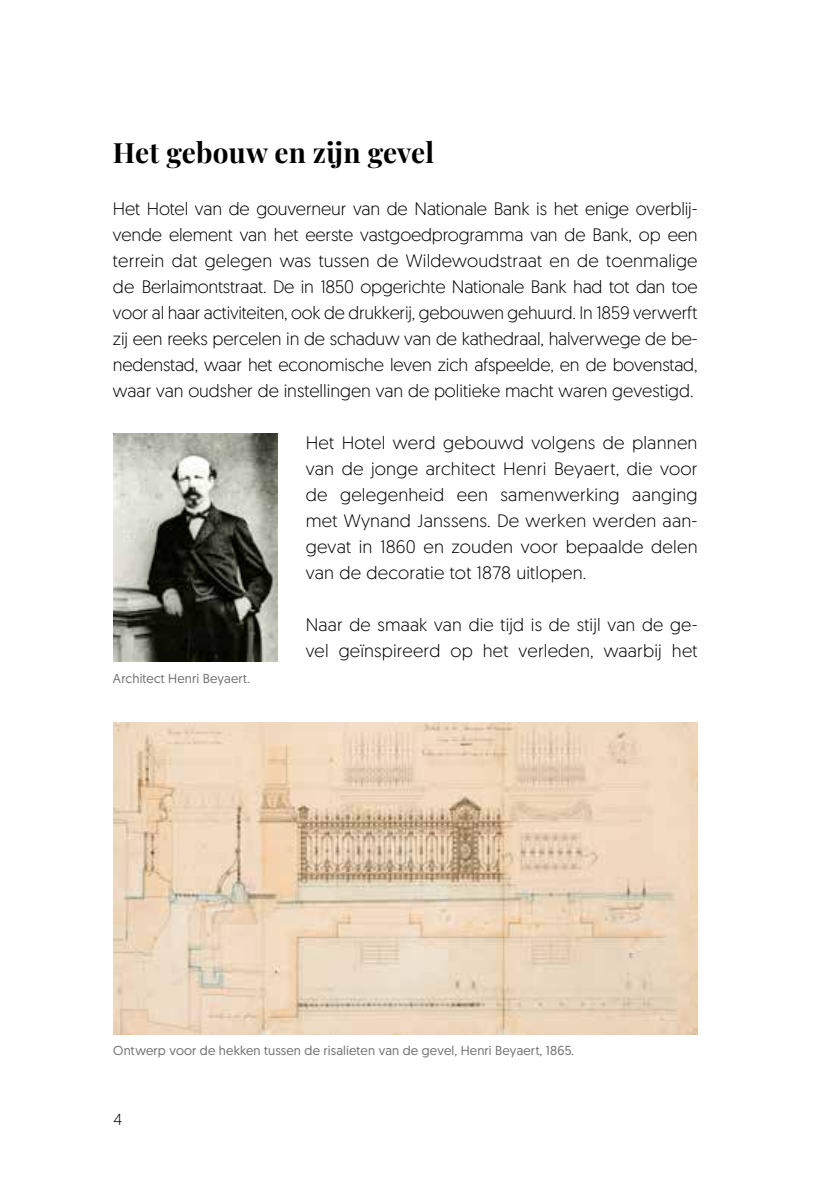
<style>
.page{position:relative;width:840px;height:1191px;background:#fff}
.page>*{position:absolute;margin:0;border:0;box-sizing:border-box;transform-origin:0 0}
.t1{font:700 28px "Playfair Display";letter-spacing:.005em;color:#000}
.t2{font:300 18px/26px "Geomanist";letter-spacing:.01em;color:#000;text-align:justify}
.t3{font:300 16px "Geomanist";color:#000}
.t4{font:13px "Geomanist";letter-spacing:.01em;color:#706f6f}
</style>
<div class="page">
<img style="left:114px;top:434px;width:163px;height:227px">
<img style="left:113px;top:722px;width:584px;height:312px">
<h1 class="t1" style="left:113px;top:130px;width:323px">Het gebouw en zijn gevel</h1>
<p class="t2" style="left:113px;top:195px;width:586px">Het Hotel van de gouverneur van de Nationale Bank is het enige overblij&shy;vende element van het eerste vastgoedprogramma van de Bank, op een terrein dat gelegen was tussen de Wildewoudstraat en de toenmalige de Berlaimontstraat. De in 1850 opgerichte Nationale Bank had tot dan toe voor al haar activiteiten, ook de drukkerij, gebouwen gehuurd. In 1859 verwerft zij een reeks percelen in de schaduw van de kathedraal, halverwege de be&shy;nedenstad, waar het economische leven zich afspeelde, en de bovenstad, waar van oudsher de instellingen van de politieke macht waren gevestigd.</p>
<p class="t2" style="left:305px;top:429px;width:393px">Het Hotel werd gebouwd volgens de plannen van de jonge architect Henri Beyaert, die voor de gelegenheid een samenwerking aanging met Wynand Janssens. De werken werden aan&shy;gevat in 1860 en zouden voor bepaalde delen van de decoratie tot 1878 uitlopen.</p>
<p class="t2" style="left:305px;top:611px;width:393px">Naar de smaak van die tijd is de stijl van de ge&shy;vel geïnspireerd op het verleden, waarbij het</p>
<p class="t4" style="left:113px;top:670px;width:138px">Architect Henri Beyaert.</p>
<p class="t4" style="left:113px;top:1041px;width:462px">Ontwerp voor de hekken tussen de risalieten van de gevel, Henri Beyaert, 1865.</p>
<p class="t3" style="left:113px;top:1109px;width:10px">4</p>
</div>
